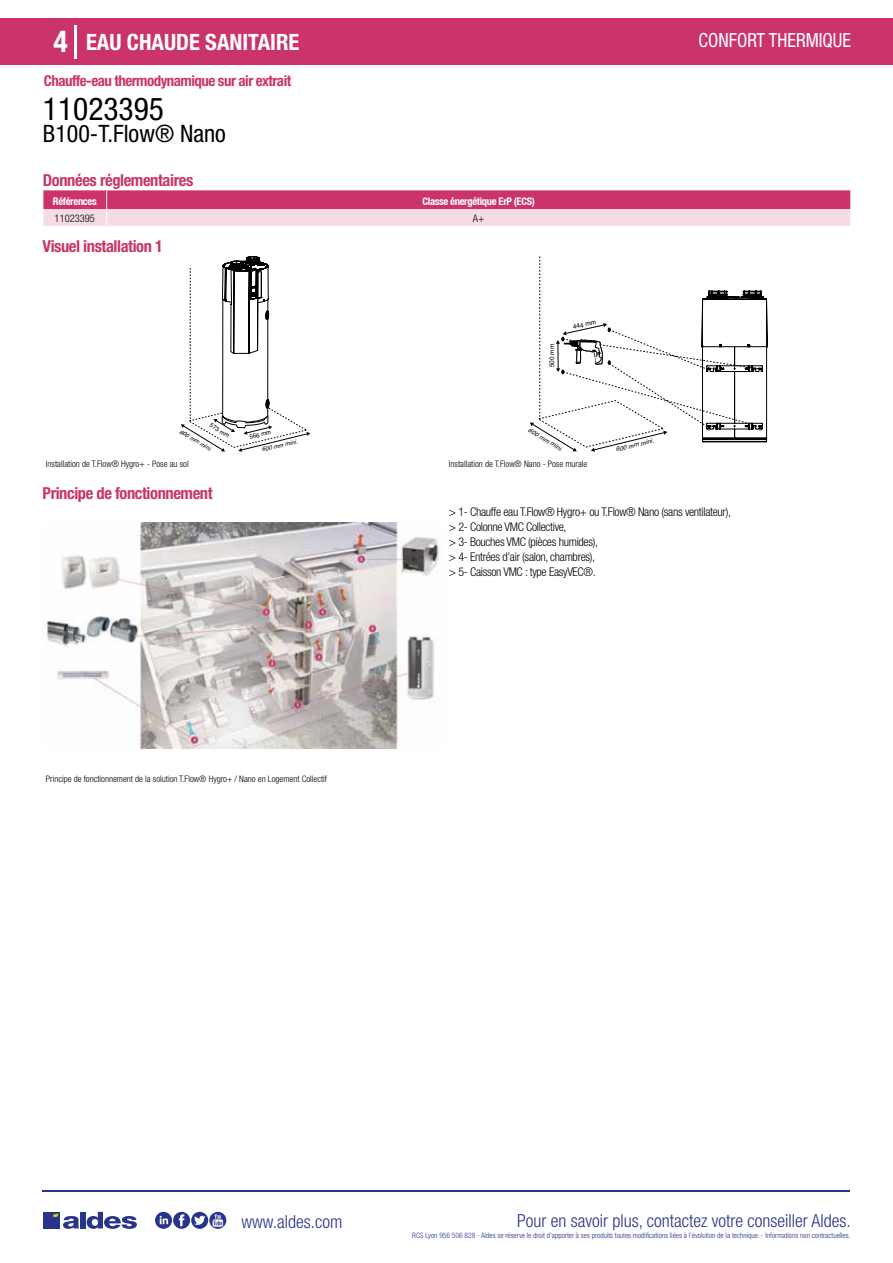
<style>
.page{position:relative;width:893px;height:1263px;background:#fff}
.page>*{position:absolute;margin:0;border:0;box-sizing:border-box;transform-origin:0 0}
.t1{font:condensed 31.5px "Helvetica Neue LT Std";color:#000}
.t2{font:700 condensed 30px "Helvetica Neue LT Std";color:#fff}
.t3{font:condensed 24px "Helvetica Neue LT Std";color:#000}
.t4{font:700 condensed 22.5px "Helvetica Neue LT Std";color:#fff}
.t5{font:condensed 19.5px "Helvetica Neue LT Std";color:#fff;scale:.95 1}
.t6{font:300 condensed 18px "Helvetica Neue";color:#28348b}
.t7{font:700 condensed 16.5px "Helvetica Neue LT Std";letter-spacing:-.025em;color:#cb346b}
.t8{font:700 condensed 15px "Helvetica Neue LT Std";letter-spacing:-.035em;color:#cb346b}
.t9{font:300 condensed 12px/15px "Helvetica Neue LT Std";letter-spacing:-.025em;color:#000}
.t10{font:700 condensed 10.5px "Helvetica Neue";letter-spacing:-.03em;color:#fff}
.t11{font:300 condensed 10.5px "Helvetica Neue";color:#000}
.t12{font:300 condensed 9px "Helvetica Neue";color:#000}
.t13{font:300 condensed 7.5px "Helvetica Neue";color:#28348b}
.t14{font:6.45px "Helvetica";color:#000}
.t15{font:italic 6.15px "Helvetica";color:#000;scale:1.06 1}
.t16{font:6.15px "Helvetica";color:#000}
.t17{font:italic 5.7px "Helvetica";color:#000;scale:1.06 1}
</style>
<div class="page">
<div style="left:0;top:18px;width:893px;height:46px;background:#cb346b"></div>
<hr style="left:74px;top:25px;width:2px;height:33px;background:#fff">
<hr style="left:43px;top:1190px;width:807px;height:1px;background:#28348b">
<svg style="left:155px;top:1212px;width:71px;height:17px"></svg>
<div style="left:43px;top:1212px;width:17px;height:16px;background:#28348b"></div>
<div style="left:80px;top:1212px;width:6px;height:16px;background:#28348b"></div>
<svg style="left:87px;top:1212px;width:50px;height:17px"></svg>
<svg style="left:53px;top:1213px;width:26px;height:16px"></svg>
<svg style="left:43px;top:190px;width:808px;height:36px;background:#de85a5"></svg>
<svg style="left:181px;top:256px;width:129px;height:196px"></svg>
<svg style="left:530px;top:256px;width:237px;height:196px"></svg>
<img style="left:45px;top:522px;width:395px;height:227px">
<h2 class="t2" style="left:54px;top:24px;width:16px">4</h2>
<h3 class="t4" style="left:86px;top:28px;width:215px">EAU CHAUDE SANITAIRE</h3>
<h3 class="t5" style="left:699px;top:29px;width:162px">CONFORT THERMIQUE</h3>
<p class="t8" style="left:44px;top:71px;width:249px">Chauffe-eau thermodynamique sur air extrait</p>
<h1 class="t1" style="left:43px;top:91px;width:122px">11023395</h1>
<h3 class="t3" style="left:43px;top:120px;width:184px">B100-T.Flow® Nano</h3>
<h3 class="t7" style="left:43px;top:170px;width:152px">Données réglementaires</h3>
<p class="t10" style="left:53px;top:195px;width:45px">Références</p>
<p class="t10" style="left:423px;top:195px;width:114px">Classe énergétique ErP (ECS)</p>
<p class="t11" style="left:55px;top:212px;width:42px">11023395</p>
<p class="t11" style="left:473px;top:212px;width:13px">A+</p>
<h3 class="t7" style="left:43px;top:236px;width:122px">Visuel installation 1</h3>
<p class="t14" style="left:572px;top:323px;width:25px;rotate:-11deg">444 mm</p>
<p class="t14" style="left:548px;top:367px;width:25px;rotate:-90deg">500 mm</p>
<p class="t16" style="left:212px;top:421px;width:24px;rotate:31deg">573 mm</p>
<p class="t16" style="left:249px;top:434px;width:24px;rotate:-14deg">566 mm</p>
<p class="t17" style="left:181px;top:428px;width:36px;rotate:30deg">600 mm mini.</p>
<p class="t17" style="left:261px;top:446px;width:36px;rotate:-13deg">600 mm mini.</p>
<p class="t15" style="left:530px;top:427px;width:38px;rotate:30deg">600 mm mini.</p>
<p class="t15" style="left:615px;top:446px;width:38px;rotate:-13deg">600 mm mini.</p>
<p class="t12" style="left:46px;top:458px;width:144px">Installation de T.Flow® Hygro+ - Pose au sol</p>
<p class="t12" style="left:449px;top:458px;width:140px">Installation de T.Flow® Nano - Pose murale</p>
<h3 class="t7" style="left:43px;top:483px;width:172px">Principe de fonctionnement</h3>
<p class="t9" style="left:449px;top:504px;width:284px">&gt; 1- Chauffe eau T.Flow® Hygro+ ou T.Flow® Nano (sans ventilateur), &gt; 2- Colonne VMC Collective,<br>&gt; 3- Bouches VMC (pièces humides),<br>&gt; 4- Entrées d’air (salon, chambres),<br>&gt; 5- Caisson VMC : type EasyVEC®.</p>
<p class="t12" style="left:46px;top:773px;width:283px">Principe de fonctionnement de la solution T.Flow® Hygro+ / Nano en Logement Collectif</p>
<h3 class="t6" style="left:241px;top:1211px;width:102px">www.aldes.com</h3>
<h3 class="t6" style="left:517px;top:1211px;width:335px">Pour en savoir plus, contactez votre conseiller Aldes.</h3>
<p class="t13" style="left:412px;top:1230px;width:440px">RCS Lyon 956 506 828 - Aldes se réserve le droit d’apporter à ses produits toutes modifications liées à l’évolution de la technique. - Informations non contractuelles.</p>
</div>
